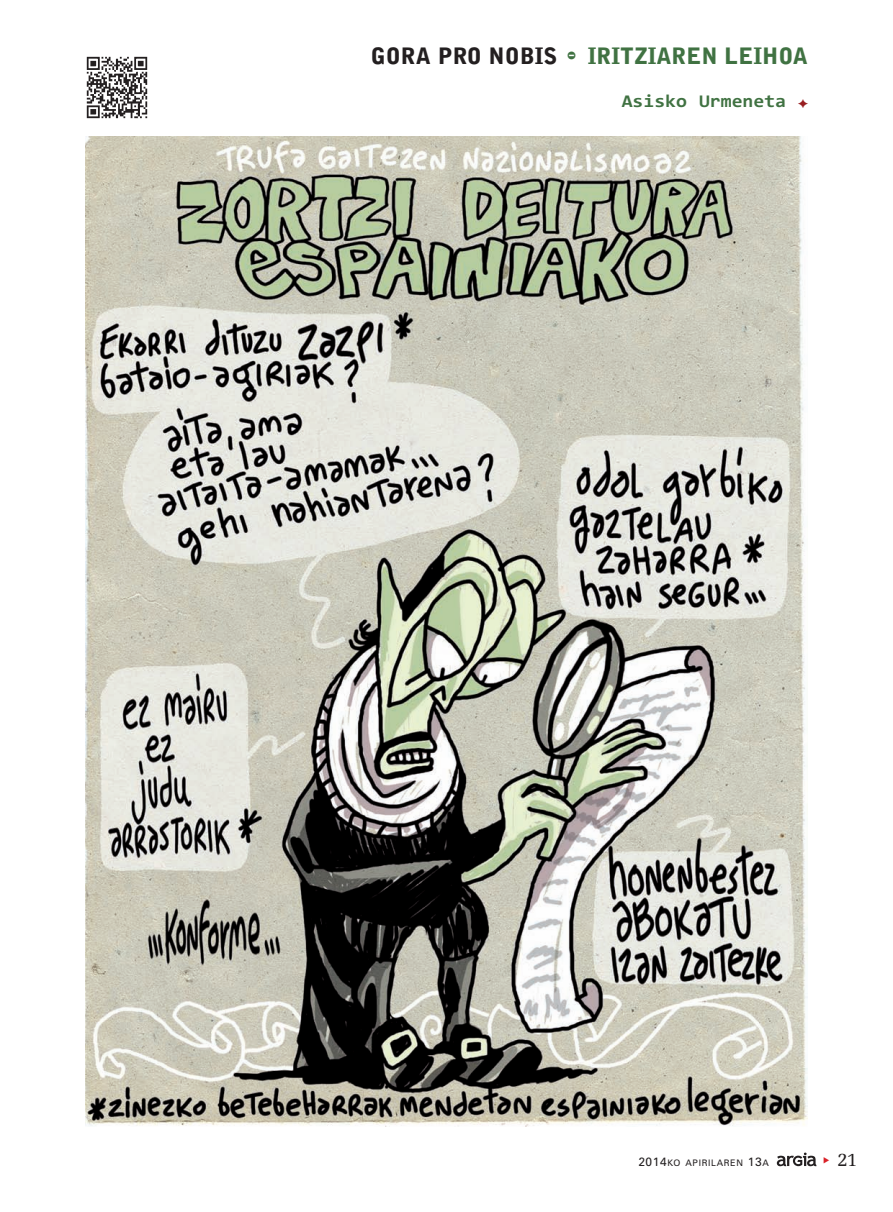
<style>
.page{position:relative;width:893px;height:1212px;background:#fff}
.page>*{position:absolute;margin:0;border:0;box-sizing:border-box;transform-origin:0 0}
.t1{font:900 22.5px "Bell Gothic Std";color:#407242}
.t2{font:19.5px "Memoir";color:#231f20}
.t3{font:700 18px "Consolas";color:#407242;scale:1.1 1}
.t4{font:9px "Zurich BT";letter-spacing:.075em;color:#231f20}
.s1{color:#231f20}
.s2{font-family:"Bodiac";font-weight:400}
.s3{color:#981e21}
.s4{font-size:12px}
</style>
<div class="page">
<svg style="left:777px;top:1152px;width:39px;height:14px"></svg>
<img style="left:85px;top:136px;width:723px;height:991px">
<img style="left:86px;top:56px;width:62px;height:63px">
<p class="t1" style="left:371px;top:48px;width:439px"><span class="s1">GORA PRO NOBIS</span> <span class="s2">-</span> IRITZIAREN LEIHOA</p>
<p class="t3" style="left:622px;top:94px;width:171px">Asisko Urmeneta <span class="s3">✦</span></p>
<p class="t4" style="left:638px;top:1160px;width:132px"><span class="s4">2014</span>KO APIRILAREN <span class="s4">13</span>A</p>
<p class="t2" style="left:837px;top:1147px;width:22px">21</p>
</div>
